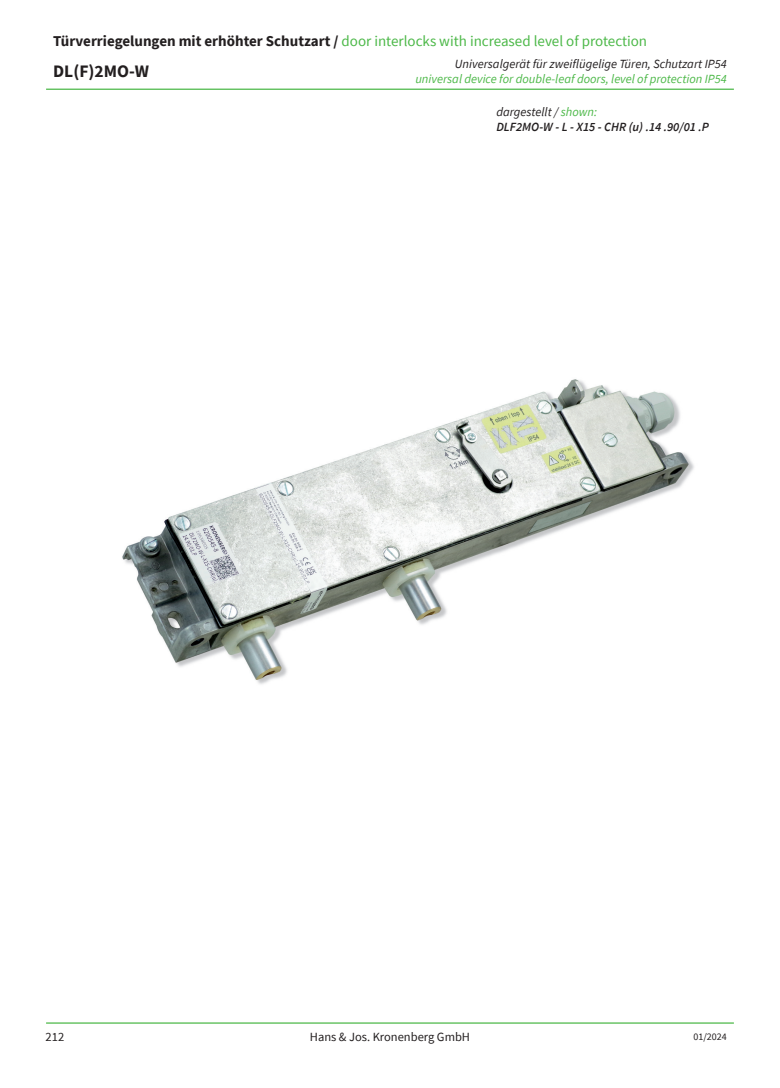
<style>
.page{position:relative;width:780px;height:1088px;background:#fff}
.page>*{position:absolute;margin:0;border:0;box-sizing:border-box;transform-origin:0 0}
.t1{font:700 17.5px "Source Sans Pro";color:#231f20}
.t2{font:15px "Source Sans Pro";color:#4cb848}
.t3{font:italic 12.5px "Source Sans Pro";color:#4cb848}
.t4{font:italic 600 12.5px/15px "Source Sans Pro";color:#231f20}
.t5{font:italic 12.5px "Source Sans Pro";color:#231f20}
.t6{font:12.5px "Source Sans Pro";color:#231f20}
.t7{font:10px "Source Sans Pro";color:#231f20}
.s1{font-weight:700;color:#231f20}
.s2{font-weight:400}
.s3{font-weight:400;color:#4cb848}
</style>
<div class="page">
<hr style="left:46px;top:1022px;width:687px;height:1px;background:#4cb848">
<hr style="left:46px;top:89px;width:687px;height:1px;background:#4cb848">
<img style="left:122px;top:379px;width:572px;height:305px">
<p class="t2" style="left:53px;top:32px;width:595px"><span class="s1">Türverriegelungen mit erhöhter Schutzart /</span> door interlocks with increased level of protection</p>
<p class="t1" style="left:53px;top:60px;width:97px">DL(F)2MO-W</p>
<p class="t5" style="left:455px;top:56px;width:273px">Universalgerät für zweiflügelige Türen, Schutzart IP54</p>
<p class="t3" style="left:415px;top:71px;width:313px">universal device for double-leaf doors, level of protection IP54</p>
<p class="t4" style="left:496px;top:104px;width:214px"><span class="s2">dargestellt /</span> <span class="s3">shown:<br></span>DLF2MO-W - L - X15 - CHR (u) .14 .90/01 .P</p>
<p class="t6" style="left:46px;top:1029px;width:20px">212</p>
<p class="t6" style="left:310px;top:1029px;width:162px">Hans &amp; Jos. Kronenberg GmbH</p>
<p class="t7" style="left:693px;top:1030px;width:35px">01/2024</p>
</div>
